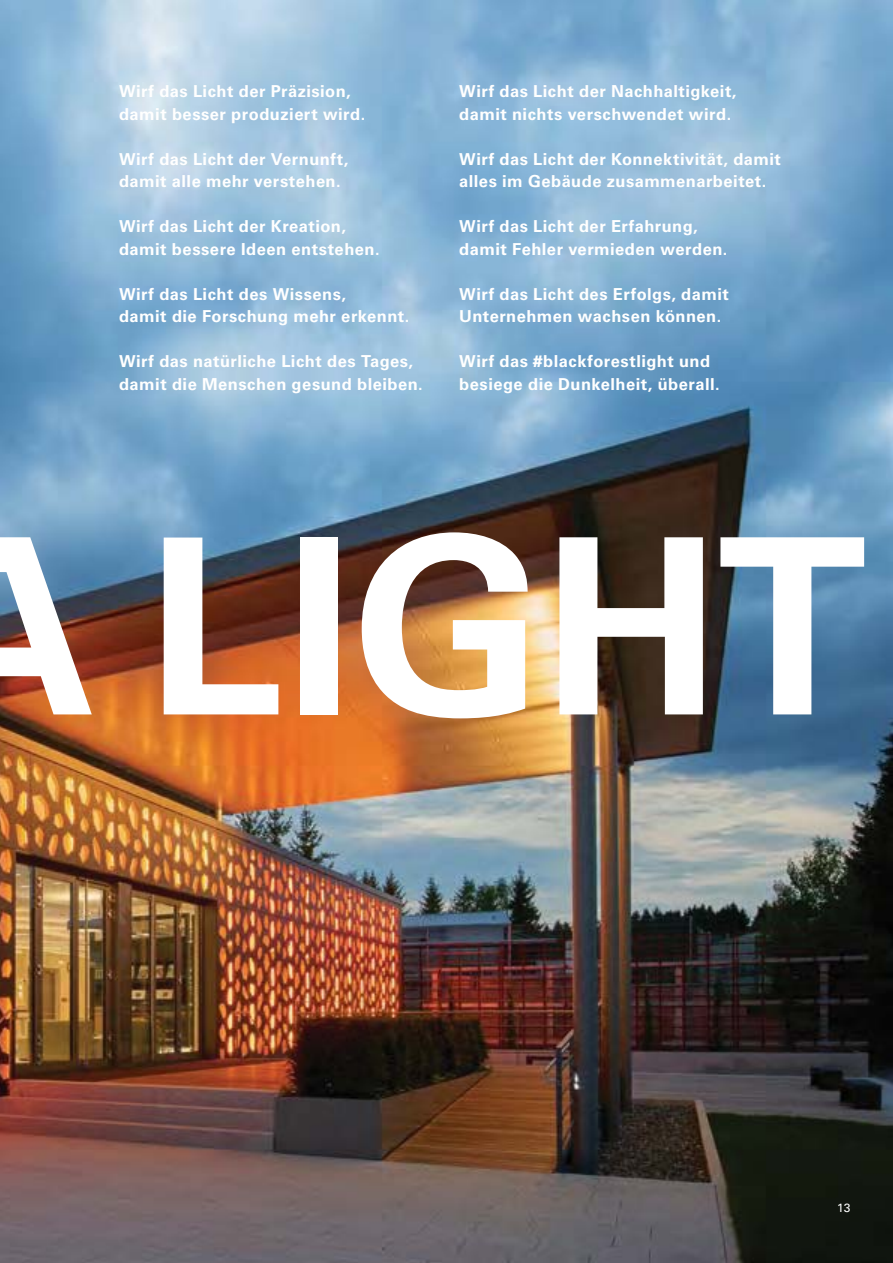
<style>
.page{position:relative;width:893px;height:1263px;background:#fff}
.page>*{position:absolute;margin:0;border:0;box-sizing:border-box;transform-origin:0 0}
.t1{font:700 245.1px "Univers LT Pro 65";letter-spacing:-.005em;color:#fff}
.t2{font:700 16.5px/22.5px "Univers LT Pro 65";letter-spacing:.03em;color:#fff}
.t3{font:12px "Univers LT Pro 55 Roman";color:#fff}
</style>
<div class="page">
<img style="left:0;top:0;width:893px;height:1263px">
<svg style="left:0;top:537px;width:92px;height:177px"></svg>
<p class="t2" style="left:119px;top:81px;width:248px">Wirf das Licht der Präzision, damit besser produziert wird.</p>
<p class="t2" style="left:119px;top:149px;width:231px">Wirf das Licht der Vernunft, damit alle mehr verstehen.</p>
<p class="t2" style="left:119px;top:216px;width:262px">Wirf das Licht der Kreation, damit bessere Ideen entstehen.</p>
<p class="t2" style="left:119px;top:284px;width:292px">Wirf das Licht des Wissens,<br>damit die Forschung mehr erkennt.</p>
<p class="t2" style="left:119px;top:351px;width:305px">Wirf das natürliche Licht des Tages, damit die Menschen gesund bleiben.</p>
<p class="t2" style="left:459px;top:81px;width:279px">Wirf das Licht der Nachhaltigkeit, damit nichts verschwendet wird.</p>
<p class="t2" style="left:459px;top:149px;width:323px">Wirf das Licht der Konnektivität, damit alles im Gebäude zusammenarbeitet.</p>
<p class="t2" style="left:459px;top:216px;width:270px">Wirf das Licht der Erfahrung, damit Fehler vermieden werden.</p>
<p class="t2" style="left:459px;top:284px;width:271px">Wirf das Licht des Erfolgs, damit<br>Unternehmen wachsen können.</p>
<p class="t2" style="left:459px;top:351px;width:262px">Wirf das #blackforestlight und besiege die Dunkelheit, überall.</p>
<h1 class="t1" style="left:147px;top:539px;width:721px">LIGHT</h1>
<p class="t3" style="left:837px;top:1203px;width:15px">13</p>
</div>
